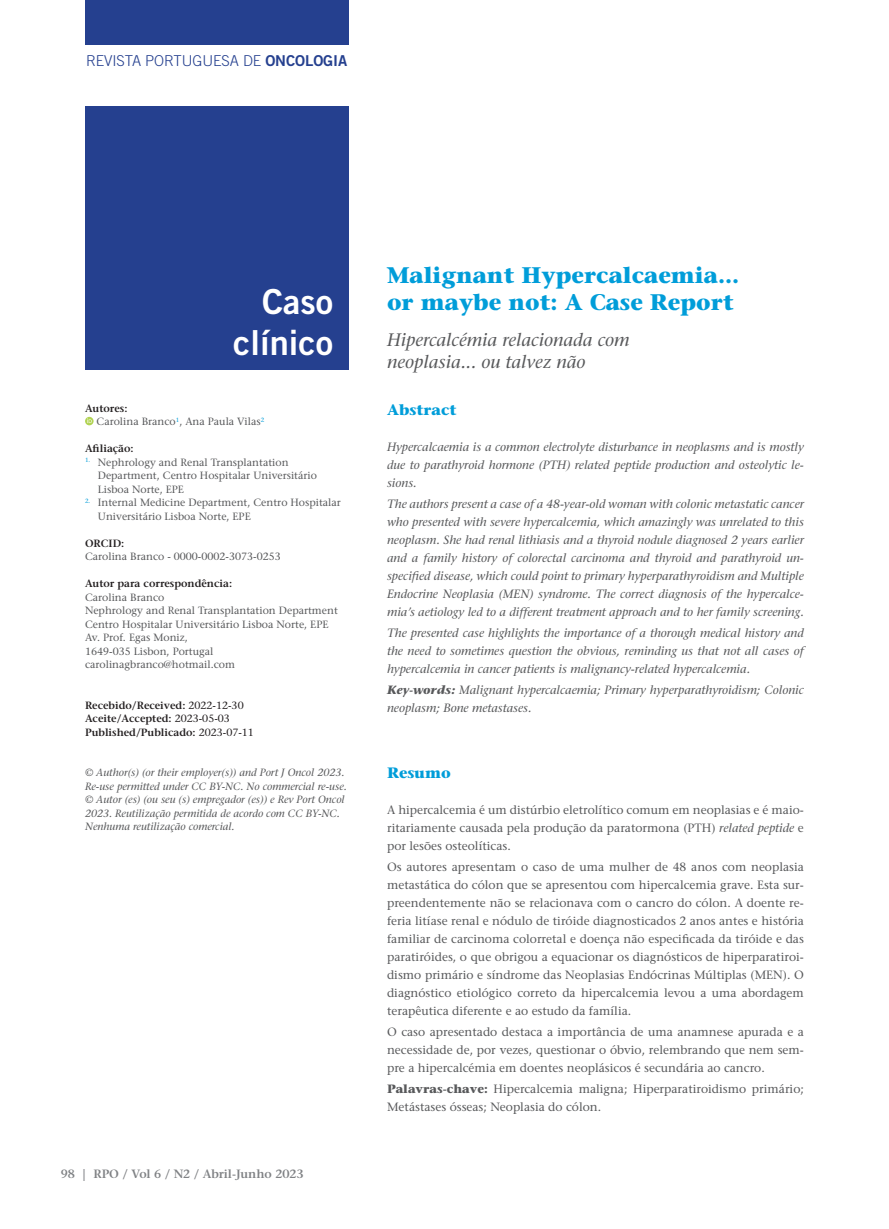
<style>
.page{position:relative;width:889px;height:1229px;background:#fff}
.page>*{position:absolute;margin:0;border:0;box-sizing:border-box;transform-origin:0 0}
.t1{font:34.5px/41.4px "Trade Gothic Bold Two";color:#fff;text-align:right}
.t2{font:700 22.5px/27px "Stone Serif Std";color:#009dd9}
.t3{font:italic 500 18px/22.5px "Stone Serif Std";color:#58595b}
.t4{font:300 15px "Trade Gothic";letter-spacing:-.005em;color:#25408f}
.t5{font:700 15px "Stone Serif Std";color:#009dd9}
.t6{font:500 12px/18px "Stone Serif Std";color:#58595b;text-align:justify}
.t7{font:italic 500 12px/18px "Stone Serif Std";color:#58595b;text-align:justify}
.t8{font:600 12px "Stone Serif Std";letter-spacing:-.005em;color:#808285}
.t9{font:500 10.5px/13.5px "Stone Serif Std";color:#58595b}
.t10{font:italic 500 10.5px/13.5px "Stone Serif Std";color:#58595b}
.t11{font:600 10.5px/13.5px "Stone Serif Std";color:#231f20}
.s1{font-family:"Trade Gothic Bold Two";font-weight:400}
.s2{font-weight:600;color:#231f20}
.s3{font-weight:500}
.s4{font-weight:700}
.s5{font-style:italic}
</style>
<div class="page">
<div style="left:85px;top:0;width:264px;height:45px;background:#25408f"></div>
<div style="left:85px;top:106px;width:264px;height:264px;background:#25408f"></div>
<svg style="left:85px;top:417px;width:9px;height:8px"></svg>
<svg style="left:87px;top:418px;width:5px;height:5px"></svg>
<p class="t4" style="left:86px;top:52px;width:263px">REVISTA PORTUGUESA DE <span class="s1">ONCOLOGIA</span></p>
<h1 class="t1" style="left:233px;top:280px;width:101px">Caso clínico</h1>
<p class="t9" style="left:97px;top:401px;width:169px;text-indent:-12px"><span class="s2">Autores:<br></span>Carolina Branco<sup>1</sup>, Ana Paula Vilas<sup>2</sup></p>
<p class="t11" style="left:85px;top:442px;width:50px">Afiliação:</p>
<p class="t9" style="left:98px;top:455px;width:221px;text-indent:-13px"><sup>1.</sup> Nephrology and Renal Transplantation<br>Department, Centro Hospitalar Universitário<br>Lisboa Norte, EPE</p>
<p class="t9" style="left:98px;top:496px;width:245px;text-indent:-13px"><sup>2.</sup> Internal Medicine Department, Centro Hospitalar<br>Universitário Lisboa Norte, EPE</p>
<p class="t11" style="left:85px;top:536px;width:41px">ORCID:</p>
<p class="t9" style="left:85px;top:550px;width:197px">Carolina Branco - 0000-0002-3073-0253</p>
<p class="t11" style="left:85px;top:577px;width:149px">Autor para correspondência:</p>
<p class="t9" style="left:85px;top:590px;width:254px">Carolina Branco<br>Nephrology and Renal Transplantation Department Centro Hospitalar Universitário Lisboa Norte, EPE Av. Prof. Egas Moniz,<br>1649-035 Lisbon, Portugal carolinagbranco@hotmail.com</p>
<p class="t11" style="left:85px;top:698px;width:170px">Recebido/Received: <span class="s3">2022-12-30<br></span>Aceite/Accepted: <span class="s3">2023-05-03<br></span>Published/Publicado: <span class="s3">2023-07-11</span></p>
<p class="t10" style="left:85px;top:766px;width:263px">© Author(s) (or their employer(s)) and Port J Oncol 2023.<br>Re-use permitted under CC BY-NC. No commercial re-use. © Autor (es) (ou seu (s) empregador (es)) e Rev Port Oncol 2023. Reutilização permitida de acordo com CC BY-NC.<br>Nenhuma reutilização comercial.</p>
<p class="t8" style="left:61px;top:1167px;width:244px">98 | RPO / Vol 6 / N2 / Abril-Junho 2023</p>
<h2 class="t2" style="left:387px;top:261px;width:354px">Malignant Hypercalcaemia... or maybe not: A Case Report</h2>
<h3 class="t3" style="left:387px;top:328px;width:244px">Hipercalcémia relacionada com neoplasia... ou talvez não</h3>
<p class="t5" style="left:387px;top:401px;width:71px">Abstract</p>
<p class="t7" style="left:387px;top:438px;width:418px">Hypercalcaemia is a common electrolyte disturbance in neoplasms and is mostly due to parathyroid hormone (PTH) related peptide production and osteolytic le&shy;sions.</p>
<p class="t7" style="left:387px;top:495px;width:418px">The authors present a case of a 48-year-old woman with colonic metastatic cancer who presented with severe hypercalcemia, which amazingly was unrelated to this neoplasm. She had renal lithiasis and a thyroid nodule diagnosed 2 years earlier and a family history of colorectal carcinoma and thyroid and parathyroid un&shy;specified disease, which could point to primary hyperparathyroidism and Multiple Endocrine Neoplasia (MEN) syndrome. The correct diagnosis of the hypercalce&shy;mia’s aetiology led to a different treatment approach and to her family screening.</p>
<p class="t7" style="left:387px;top:624px;width:418px">The presented case highlights the importance of a thorough medical history and the need to sometimes question the obvious, reminding us that not all cases of hypercalcemia in cancer patients is malignancy-related hypercalcemia.</p>
<p class="t7" style="left:387px;top:681px;width:418px"><span class="s4">Key-words:</span> Malignant hypercalcaemia; Primary hyperparathyroidism; Colonic neoplasm; Bone metastases.</p>
<p class="t5" style="left:387px;top:764px;width:65px">Resumo</p>
<p class="t6" style="left:387px;top:801px;width:418px">A hipercalcemia é um distúrbio eletrolítico comum em neoplasias e é maio&shy;ritariamente causada pela produção da paratormona (PTH) <span class="s5">related peptide</span> e por lesões osteolíticas.</p>
<p class="t6" style="left:387px;top:858px;width:418px">Os autores apresentam o caso de uma mulher de 48 anos com neoplasia metastática do cólon que se apresentou com hipercalcemia grave. Esta sur&shy;preendentemente não se relacionava com o cancro do cólon. A doente re&shy;feria litíase renal e nódulo de tiróide diagnosticados 2 anos antes e história familiar de carcinoma colorretal e doença não especificada da tiróide e das paratiróides, o que obrigou a equacionar os diagnósticos de hiperparatiroi&shy;dismo primário e síndrome das Neoplasias Endócrinas Múltiplas (MEN). O diagnóstico etiológico correto da hipercalcemia levou a uma abordagem terapêutica diferente e ao estudo da família.</p>
<p class="t6" style="left:387px;top:1023px;width:418px">O caso apresentado destaca a importância de uma anamnese apurada e a necessidade de, por vezes, questionar o óbvio, relembrando que nem sem&shy;pre a hipercalcémia em doentes neoplásicos é secundária ao cancro.</p>
<p class="t6" style="left:387px;top:1080px;width:418px"><span class="s4">Palavras-chave:</span> Hipercalcemia maligna; Hiperparatiroidismo primário;<br>Metástases ósseas; Neoplasia do cólon.</p>
</div>
